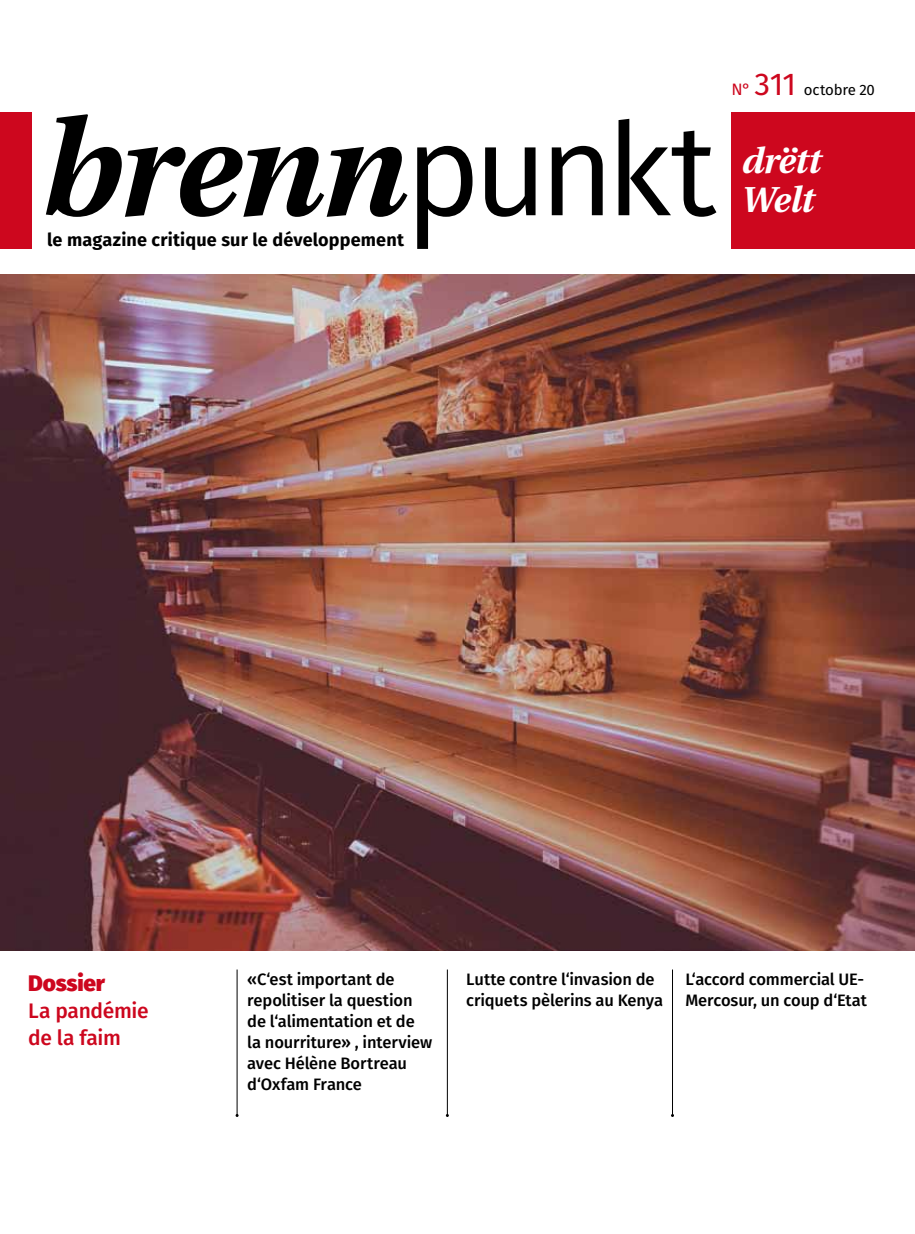
<style>
.page{position:relative;width:915px;height:1234px;background:#fff}
.page>*{position:absolute;margin:0;border:0;box-sizing:border-box;transform-origin:0 0}
.t1{font:italic 700 36px/39.2px "Heuristica";letter-spacing:-.02em;color:#fff}
.t2{font:800 22.5px "Fira Sans";letter-spacing:-.01em;color:#cd071e}
.t3{font:500 21px/27px "Fira Sans";letter-spacing:-.015em;color:#cd071e}
.t4{font:700 18px "Fira Sans";letter-spacing:.01em;color:#000}
.t5{font:500 16.5px/21px "Fira Sans";letter-spacing:-.01em;color:#000}
.t6{font:15px "Fira Sans";letter-spacing:-.015em;color:#000}
.s1{font-size:16.5px;color:#cd071e}
.s2{font-size:31.5px;color:#cd071e}
</style>
<div class="page">
<img style="left:0;top:275px;width:914px;height:675px">
<div style="left:731px;top:112px;width:183px;height:137px;background:#cd071e"></div>
<div style="left:0;top:112px;width:32px;height:137px;background:#cd071e"></div>
<svg style="left:46px;top:114px;width:670px;height:135px"></svg>
<hr style="left:237px;top:969px;width:1px;height:146px;background:#000">
<hr style="left:447px;top:969px;width:1px;height:146px;background:#000">
<hr style="left:672px;top:969px;width:1px;height:146px;background:#000">
<p class="t6" style="left:731px;top:79px;width:145px"><span class="s1">N°</span> <span class="s2">311</span> octobre 20</p>
<p class="t4" style="left:47px;top:225px;width:358px">le magazine critique sur le développement</p>
<h1 class="t1" style="left:740px;top:140px;width:80px">drëtt<br>Welt</h1>
<h2 class="t2" style="left:28px;top:962px;width:78px">Dossier</h2>
<p class="t3" style="left:28px;top:995px;width:122px">La pandémie de la faim</p>
<p class="t5" style="left:247px;top:967px;width:186px">«C‘est important de repolitiser la question de l‘alimentation et de la nourriture» , interview avec Hélène Bortreau d‘Oxfam France</p>
<p class="t5" style="left:466px;top:967px;width:198px">Lutte contre l‘invasion de criquets pèlerins au Kenya</p>
<p class="t5" style="left:685px;top:967px;width:183px">L‘accord commercial UE-<br>Mercosur, un coup d‘Etat</p>
</div>
